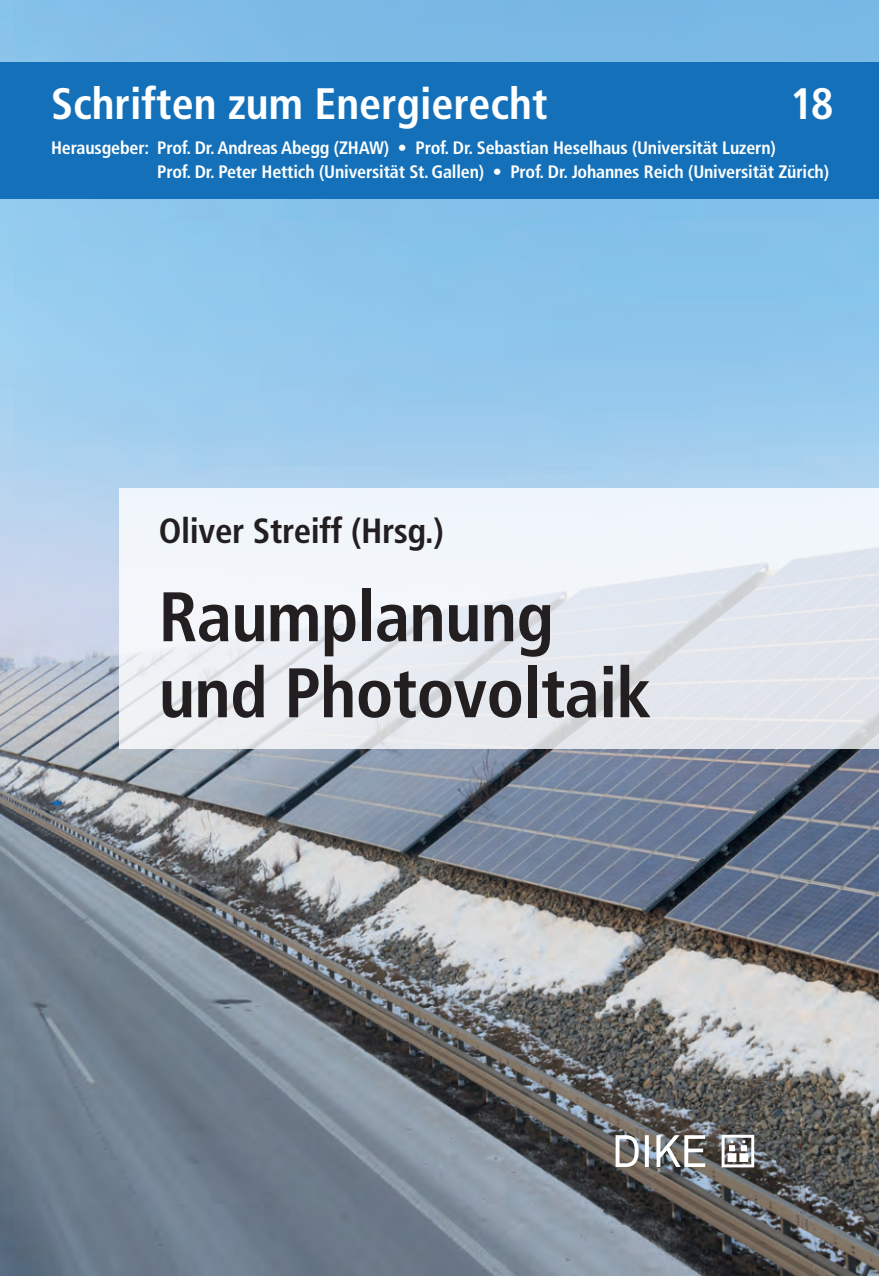
<style>
.page{position:relative;width:879px;height:1276px;background:#fff}
.page>*{position:absolute;margin:0;border:0;box-sizing:border-box;transform-origin:0 0}
.t1{font:700 condensed 70px/76px "Frutiger";letter-spacing:-.01em;color:#231f20}
.t2{font:700 condensed 44px "Frutiger";color:#fff}
.t3{font:700 condensed 35px "Frutiger";letter-spacing:-.01em;color:#231f20}
.t4{font:700 condensed 18px/24px "Frutiger";letter-spacing:-.01em;color:#fff}
</style>
<div class="page">
<img style="left:1px;top:0;width:878px;height:1276px">
<svg style="left:119px;top:488px;width:760px;height:260px;fill:#edeff4"></svg>
<hr style="left:0;top:0;width:1px;height:1276px;background:#231f20">
<div style="left:0;top:62px;width:879px;height:136px;background:#1471b9"></div>
<svg style="left:615px;top:1134px;width:139px;height:33px"></svg>
<p class="t2" style="left:51px;top:77px;width:498px">Schriften zum Energierecht</p>
<p class="t2" style="left:790px;top:77px;width:45px">18</p>
<p class="t4" style="left:157px;top:136px;width:673px;text-indent:-106px">Herausgeber: Prof. Dr. Andreas Abegg (ZHAW) • Prof. Dr. Sebastian Heselhaus (Universität Luzern)<br>Prof. Dr. Peter Hettich (Universität St.Gallen) • Prof. Dr. Johannes Reich (Universität Zürich)</p>
<p class="t3" style="left:159px;top:509px;width:287px">Oliver Streiff (Hrsg.)</p>
<p class="t1" style="left:159px;top:579px;width:494px">Raumplanung und Photovoltaik</p>
</div>
